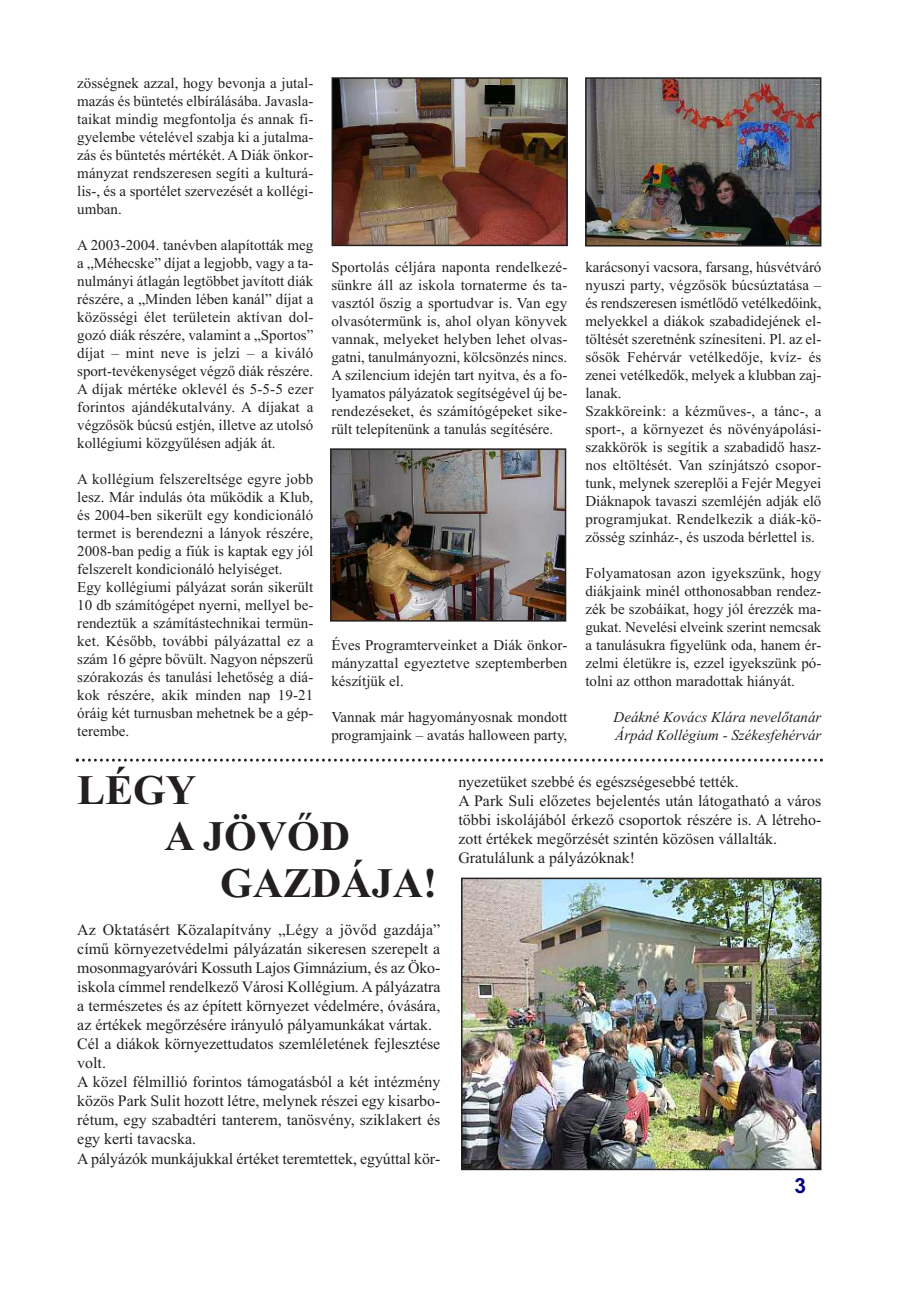
<style>
.page{position:relative;width:920px;height:1290px;background:#fff}
.page>*{position:absolute;margin:0;border:0;box-sizing:border-box;transform-origin:0 0}
.t1{font:700 42px "Times New Roman";color:#231f20}
.t2{font:700 21px "Arial";color:#000080}
.t3{font:15.9px/19px "Times New Roman";color:#231f20}
.t4{font:15px/18px "Times New Roman";color:#231f20;text-align:justify}
.t5{font:italic 15px/18px "Times New Roman";color:#231f20}
</style>
<div class="page">
<img style="left:335px;top:80px;width:230px;height:163px">
<div style="left:332px;top:77px;width:236px;height:169px;border:2px solid #231f20"></div>
<img style="left:333px;top:451px;width:230px;height:168px">
<div style="left:330px;top:448px;width:236px;height:174px;border:2px solid #231f20"></div>
<img style="left:588px;top:80px;width:230px;height:163px">
<div style="left:585px;top:77px;width:236px;height:169px;border:2px solid #231f20"></div>
<img style="left:464px;top:881px;width:354px;height:286px">
<div style="left:461px;top:878px;width:360px;height:292px;border:2px solid #231f20"></div>
<svg style="left:76px;top:759px;width:747px;height:3px"></svg>
<p class="t4" style="left:77px;top:74px;width:238px">zösségnek azzal, hogy bevonja a jutal&shy;mazás és büntetés elbírálásába. Javasla&shy;taikat mindig megfontolja és annak fi&shy;gyelembe vételével szabja ki a jutalma&shy;zás és büntetés mértékét. A Diák önkor&shy;mányzat rendszeresen segíti a kulturá&shy;lis-, és a sportélet szervezését a kollégi&shy;umban.</p>
<p class="t4" style="left:77px;top:236px;width:238px">A 2003-2004. tanévben alapították meg a „Méhecske” díjat a legjobb, vagy a ta&shy;nulmányi átlagán legtöbbet javított diák részére, a „Minden lében kanál” díjat a közösségi élet területein aktívan dol&shy;gozó diák részére, valamint a „Sportos” díjat – mint neve is jelzi – a kiváló sport-tevékenységet végző diák részére.<br>A díjak mértéke oklevél és 5-5-5 ezer forintos ajándékutalvány. A díjakat a végzősök búcsú estjén, illetve az utolsó kollégiumi közgyűlésen adják át.</p>
<p class="t4" style="left:77px;top:470px;width:238px;text-align:left">A kollégium felszereltsége egyre jobb lesz. Már indulás óta működik a Klub, és 2004-ben sikerült egy kondicionáló termet is berendezni a lányok részére, 2008-ban pedig a fiúk is kaptak egy jól felszerelt kondicionáló helyiséget.<br>Egy kollégiumi pályázat során sikerült 10 db számítógépet nyerni, mellyel be&shy;rendeztük a számítástechnikai termün&shy;ket. Később, további pályázattal ez a szám 16 gépre bővült. Nagyon népszerű szórakozás és tanulási lehetőség a diá&shy;kok részére, akik minden nap 19-21 óráig két turnusban mehetnek be a gép&shy;terembe.</p>
<p class="t4" style="left:331px;top:257px;width:238px">Sportolás céljára naponta rendelkezé&shy;sünkre áll az iskola tornaterme és ta&shy;vasztól őszig a sportudvar is. Van egy olvasótermünk is, ahol olyan könyvek vannak, melyeket helyben lehet olvas&shy;gatni, tanulmányozni, kölcsönzés nincs.<br>A szilencium idején tart nyitva, és a fo&shy;lyamatos pályázatok segítségével új be&shy;rendezéseket, és számítógépeket sike&shy;rült telepítenünk a tanulás segítésére.</p>
<p class="t4" style="left:331px;top:635px;width:238px">Éves Programterveinket a Diák önkor&shy;mányzattal egyeztetve szeptemberben készítjük el.</p>
<p class="t4" style="left:331px;top:707px;width:238px">Vannak már hagyományosnak mondott programjaink – avatás halloween party,</p>
<p class="t4" style="left:585px;top:258px;width:238px;text-align:left">karácsonyi vacsora, farsang, húsvétváró nyuszi party, végzősök búcsúztatása – és rendszeresen ismétlődő vetélkedőink, melyekkel a diákok szabadidejének el&shy;töltését szeretnénk színesíteni. Pl. az el&shy;sősök Fehérvár vetélkedője, kvíz- és zenei vetélkedők, melyek a klubban zaj&shy;lanak.<br>Szakköreink: a kézműves-, a tánc-, a sport-, a környezet és növényápolási&shy;szakkörök is segítik a szabadidő hasz&shy;nos eltöltését. Van színjátszó csopor&shy;tunk, melynek szereplői a Fejér Megyei Diáknapok tavaszi szemléjén adják elő programjukat. Rendelkezik a diák-kö&shy;zösség színház-, és uszoda bérlettel is.</p>
<p class="t4" style="left:585px;top:564px;width:238px">Folyamatosan azon igyekszünk, hogy diákjaink minél otthonosabban rendez&shy;zék be szobáikat, hogy jól érezzék ma&shy;gukat. Nevelési elveink szerint nemcsak a tanulásukra figyelünk oda, hanem ér&shy;zelmi életükre is, ezzel igyekszünk pó&shy;tolni az otthon maradottak hiányát.</p>
<p class="t5" style="left:614px;top:708px;width:209px">Deákné Kovács Klára nevelőtanár<br>Árpád Kollégium - Székesfehérvár</p>
<h1 class="t1" style="left:77px;top:765px;width:121px">LÉGY</h1>
<h1 class="t1" style="left:165px;top:811px;width:187px">A JÖVŐD</h1>
<h1 class="t1" style="left:220px;top:858px;width:218px">GAZDÁJA!</h1>
<p class="t3" style="left:77px;top:919px;width:365px">Az Oktatásért Közalapítvány „Légy a jövőd gazdája” című környezetvédelmi pályázatán sikeresen szerepelt a mosonmagyaróvári Kossuth Lajos Gimnázium, és az Öko&shy;iskola címmel rendelkező Városi Kollégium. A pályázatra a természetes és az épített környezet védelmére, óvására, az értékek megőrzésére irányuló pályamunkákat vártak.<br>Cél a diákok környezettudatos szemléletének fejlesztése volt.<br>A közel félmillió forintos támogatásból a két intézmény közös Park Sulit hozott létre, melynek részei egy kisarbo&shy;rétum, egy szabadtéri tanterem, tanösvény, sziklakert és egy kerti tavacska.<br>A pályázók munkájukkal értéket teremtettek, egyúttal kör-</p>
<p class="t3" style="left:458px;top:772px;width:365px">nyezetüket szebbé és egészségesebbé tették.<br>A Park Suli előzetes bejelentés után látogatható a város többi iskolájából érkező csoportok részére is. A létreho&shy;zott értékek megőrzését szintén közösen vállalták.<br>Gratulálunk a pályázóknak!</p>
<h2 class="t2" style="left:794px;top:1173px;width:13px">3</h2>
</div>
